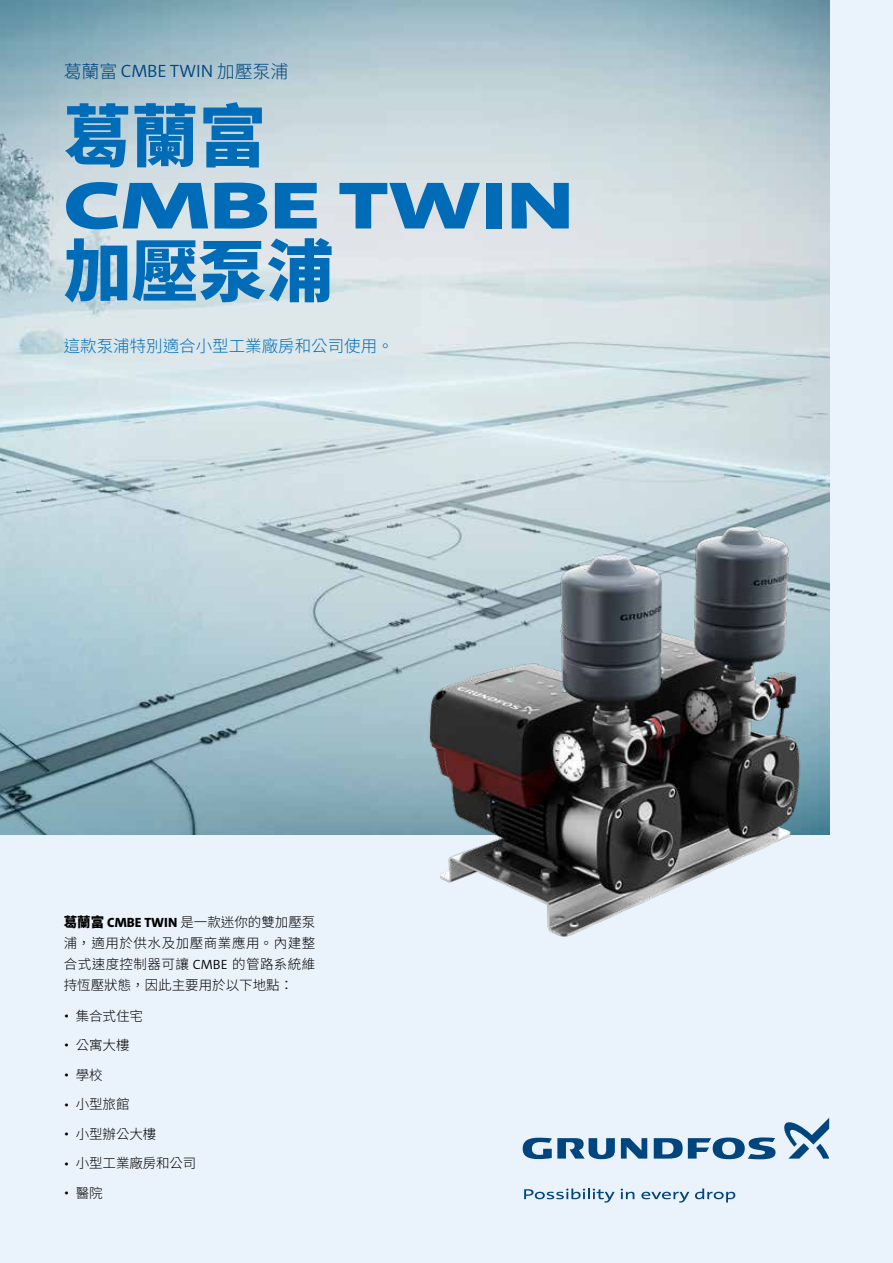
<style>
.page{position:relative;width:893px;height:1263px;background:#eaf2fb}
.page>*{position:absolute;margin:0;border:0;box-sizing:border-box;transform-origin:0 0}
.t1{font:900 67.5px "Grundfos The Sans Extd";color:#006cb8}
.t2{font:900 67.5px "Noto Sans CJ Ktc";color:#006cb8}
.t3{font:300 18px "Grundfos The Sans";letter-spacing:-.01em;color:#00457e}
.t4{font:300 16.5px "Noto Sans CJ Ktc";color:#006cb8}
.t5{font:300 13.5px/21px "Noto Sans CJ Ktc";color:#000;text-align:justify}
.s1{font-family:"Noto Sans CJ Ktc"}
.s2{font-weight:900}
.s3{font-family:"Grundfos The Sans";font-weight:800}
.s4{font-family:"Grundfos The Sans"}
</style>
<div class="page">
<img style="left:0;top:0;width:829px;height:835px">
<img style="left:406px;top:476px;width:424px;height:461px">
<svg style="left:621px;top:1138px;width:26px;height:20px"></svg>
<svg style="left:523px;top:1138px;width:92px;height:21px"></svg>
<svg style="left:654px;top:1137px;width:121px;height:22px"></svg>
<svg style="left:784px;top:1118px;width:45px;height:40px"></svg>
<svg style="left:524px;top:1188px;width:91px;height:14px"></svg>
<svg style="left:621px;top:1188px;width:13px;height:11px"></svg>
<svg style="left:641px;top:1191px;width:48px;height:11px"></svg>
<svg style="left:695px;top:1188px;width:40px;height:14px"></svg>
<h2 class="t3" style="left:64px;top:60px;width:226px"><span class="s1">葛蘭富</span> CMBE TWIN <span class="s1">加壓泵浦</span></h2>
<h1 class="t2" style="left:64px;top:98px;width:204px">葛蘭富</h1>
<h1 class="t1" style="left:64px;top:162px;width:511px">CMBE TWIN</h1>
<h1 class="t2" style="left:64px;top:233px;width:271px">加壓泵浦</h1>
<p class="t4" style="left:64px;top:337px;width:332px">這款泵浦特別適合小型工業廠房和公司使用。</p>
<p class="t5" style="left:64px;top:912px;width:253px"><span class="s2">葛蘭富</span> <span class="s3">CMBE TWIN</span> 是一款迷你的雙加壓泵浦，適用於供水及加壓商業應用。內建整合式速度控制器可讓 <span class="s4">CMBE</span> 的管路系統維持恆壓狀態，因此主要用於以下地點：</p>
<p class="t5" style="left:64px;top:1005px;width:81px"><span class="s4">•</span> 集合式住宅</p>
<p class="t5" style="left:64px;top:1035px;width:67px"><span class="s4">•</span> 公寓大樓</p>
<p class="t5" style="left:64px;top:1064px;width:41px"><span class="s4">•</span> 學校</p>
<p class="t5" style="left:64px;top:1094px;width:67px"><span class="s4">•</span> 小型旅館</p>
<p class="t5" style="left:64px;top:1123px;width:94px"><span class="s4">•</span> 小型辦公大樓</p>
<p class="t5" style="left:64px;top:1153px;width:134px"><span class="s4">•</span> 小型工業廠房和公司</p>
<p class="t5" style="left:64px;top:1182px;width:41px"><span class="s4">•</span> 醫院</p>
</div>
